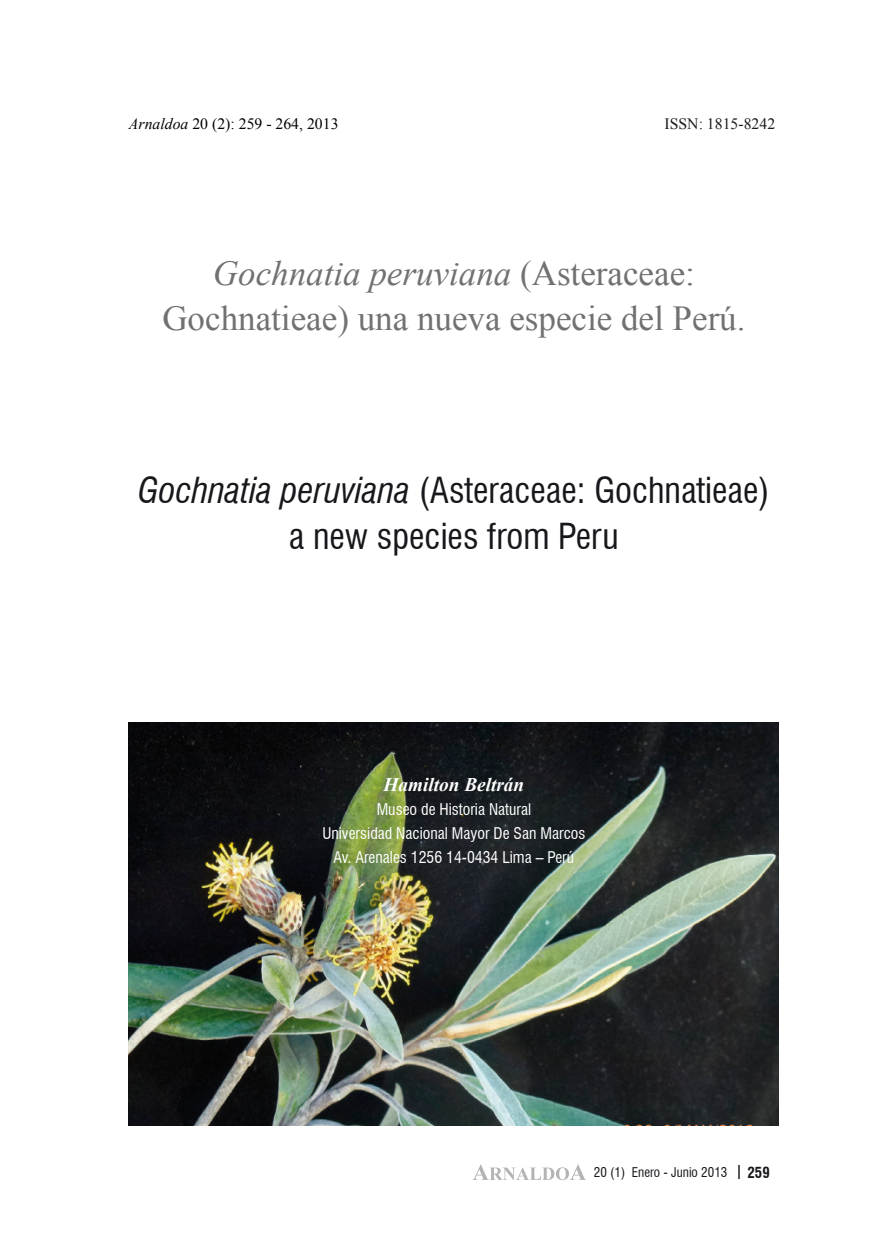
<style>
.page{position:relative;width:893px;height:1241px;background:#fff}
.page>*{position:absolute;margin:0;border:0;box-sizing:border-box;transform-origin:0 0}
.titulo_español{font:35px/45.5px "Times New Roman";color:#707173;text-align:center}
.titulo_español-2{font:condensed 35px/45.5px "Swiss 721 BT";color:#1a171c;text-align:center}
.autor{font:italic 700 19.25px "Times New Roman";color:#fff}
.filiación{font:condensed 15.75px "Swiss 721 BT";color:#fff}
.autor-2{font:15.75px "Times New Roman";color:#000}
.autor-3{font:15.75px "Times New Roman";color:#1a171c}
.t1{font:700 condensed 14.88px "Swiss 721 BT";color:#1a171c}
.t2{font:condensed 13.12px "Swiss 721 BT";color:#1a171c}
.s1{font-style:italic}
</style>
<div class="page">
<svg style="left:474px;top:1164px;width:111px;height:15px"></svg>
<svg style="left:738px;top:1165px;width:2px;height:12px"></svg>
<img style="left:129px;top:722px;width:650px;height:403px">
<p class="autor-2" style="left:129px;top:114px;width:211px"><span class="s1">Arnaldoa</span> 20 (2): 259 - 264, 2013</p>
<p class="autor-3" style="left:664px;top:114px;width:112px">ISSN: 1815-8242</p>
<p class="titulo_español" style="left:162px;top:249px;width:585px"><span class="s1">Gochnatia peruviana</span> (Asteraceae:<br>Gochnatieae) una nueva especie del Perú.</p>
<p class="titulo_español-2" style="left:138px;top:467px;width:633px"><span class="s1">Gochnatia peruviana</span> (Asteraceae: Gochnatieae) a new species from Peru</p>
<p class="autor" style="left:384px;top:770px;width:142px">Hamilton Beltrán</p>
<p class="filiación" style="left:377px;top:799px;width:156px">Museo de Historia Natural</p>
<p class="filiación" style="left:322px;top:823px;width:265px">Universidad Nacional Mayor De San Marcos</p>
<p class="filiación" style="left:334px;top:848px;width:242px">Av. Arenales 1256 14-0434 Lima – Perú</p>
<p class="t2" style="left:594px;top:1164px;width:135px">20 (1) Enero - Junio 2013</p>
<p class="t1" style="left:747px;top:1163px;width:24px">259</p>
</div>
